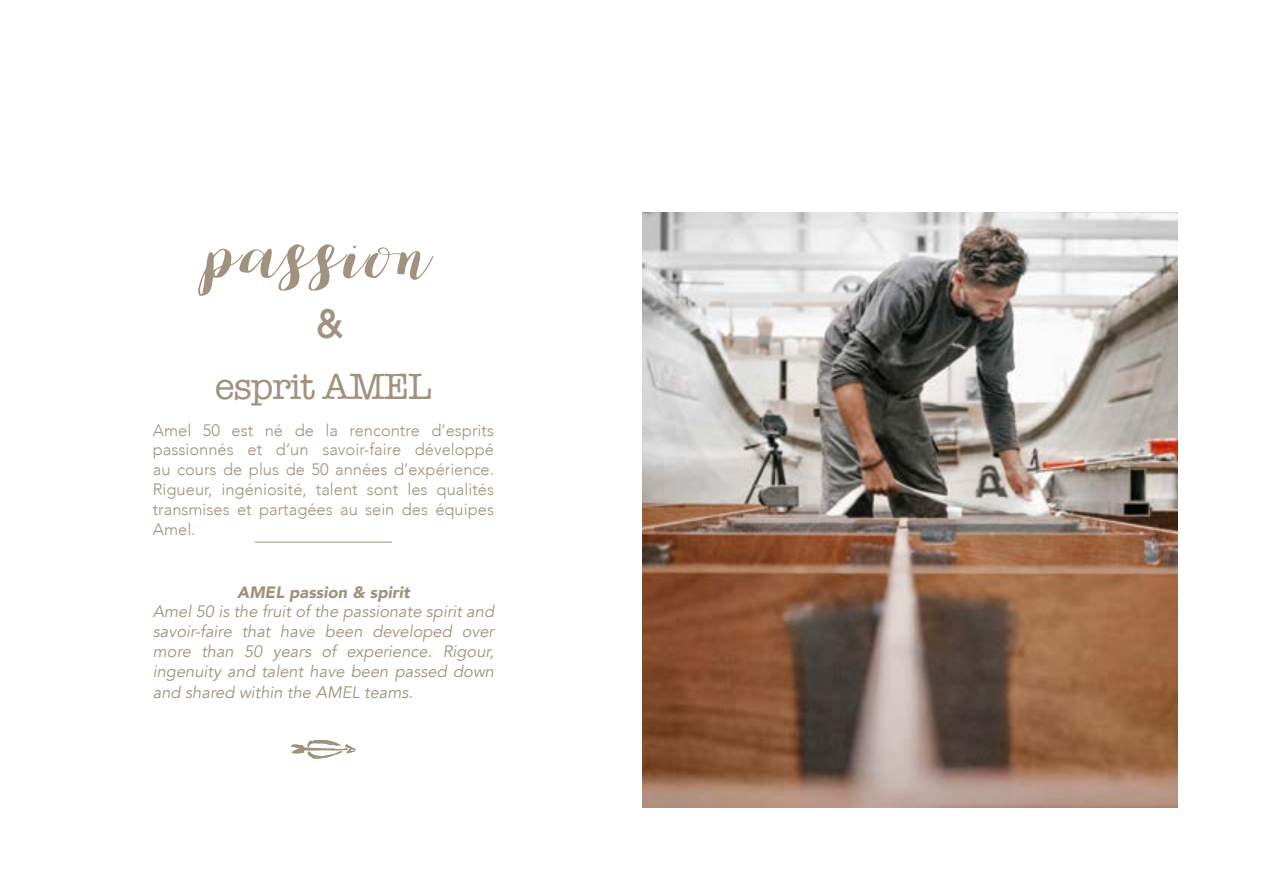
<style>
.page{position:relative;width:1263px;height:893px;background:#fff}
.page>*{position:absolute;margin:0;border:0;box-sizing:border-box;transform-origin:0 0}
.t1{font:86.25px "Lauren";letter-spacing:.05em;color:#a1927f}
.t2{font:500 38.85px "Avant Garde";color:#a1927f}
.t3{font:37.65px "American Typewriter";letter-spacing:-.03em;color:#a1927f}
.t4{font:300 16.5px/19.8px "Avenir";color:#a1927f;text-align:justify}
.t5{font:italic 16.5px/19.8px "Avenir";color:#a1927f;text-align:justify}
.t6{font:italic 900 16.5px "Avenir";color:#a1927f}
</style>
<div class="page">
<img style="left:642px;top:213px;width:536px;height:595px">
<hr style="left:255px;top:542px;width:137px;height:1px;background:#a1927f">
<svg style="left:291px;top:740px;width:65px;height:19px"></svg>
<h1 class="t1" style="left:212px;top:209px;width:223px">passion</h1>
<h2 class="t2" style="left:317px;top:300px;width:28px">&amp;</h2>
<h3 class="t3" style="left:215px;top:357px;width:219px">esprit AMEL</h3>
<p class="t4" style="left:153px;top:420px;width:343px">Amel 50 est né de la rencontre d’esprits passionnés et d’un savoir-faire développé au cours de plus de 50 années d’expérience.<br>Rigueur, ingéniosité, talent sont les qualités transmises et partagées au sein des équipes Amel.</p>
<p class="t6" style="left:237px;top:578px;width:174px">AMEL passion &amp; spirit</p>
<p class="t5" style="left:153px;top:602px;width:343px">Amel 50 is the fruit of the passionate spirit and savoir-faire that have been developed over more than 50 years of experience. Rigour, ingenuity and talent have been passed down</p>
<p class="t5" style="left:153px;top:683px;width:262px">and shared within the AMEL teams.</p>
</div>
